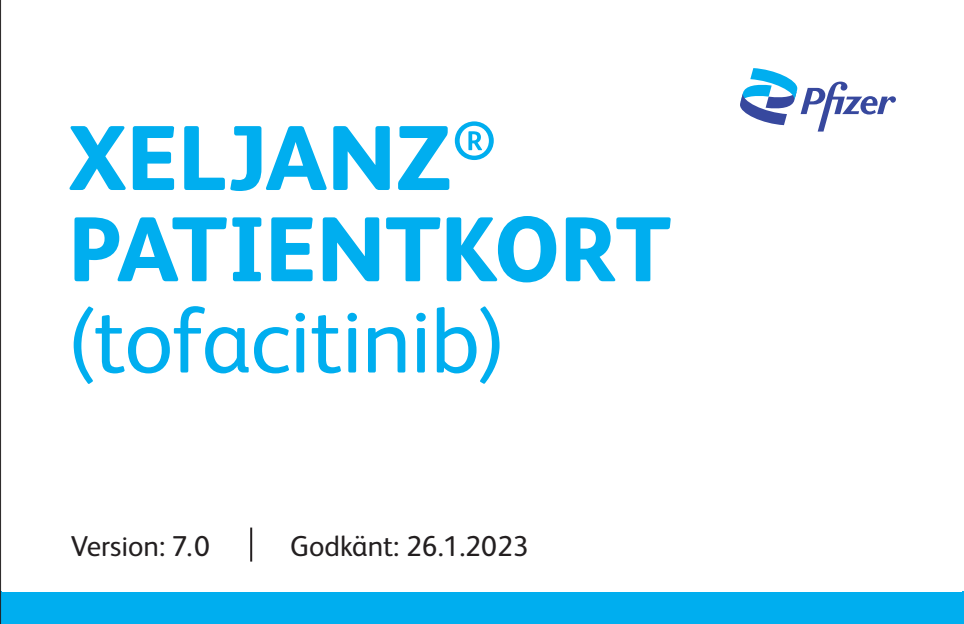
<style>
.page{position:relative;width:964px;height:624px;background:#fff}
.page>*{position:absolute;margin:0;border:0;box-sizing:border-box;transform-origin:0 0}
.Cover_Title{font:800 92px/91.2px "FS Albert";letter-spacing:-.005em;color:#00aeef}
.Cover_Title-2{font:92px "FS Albert";letter-spacing:-.015em;color:#00aeef}
.Headline{font:28.8px "FS Albert";color:#231f20}
</style>
<div class="page">
<div style="left:0;top:592px;width:964px;height:32px;background:#00aeef"></div>
<hr style="left:0;top:0;width:1px;height:624px;background:#231f20">
<hr style="left:250px;top:527px;width:2px;height:34px;background:#231f20">
<svg style="left:740px;top:68px;width:156px;height:63px"></svg>
<p class="Cover_Title" style="left:68px;top:112px;width:604px">XELJANZ<sup>®<br></sup>PATIENTKORT</p>
<p class="Cover_Title-2" style="left:68px;top:288px;width:439px">(tofacitinib)</p>
<p class="Headline" style="left:71px;top:529px;width:141px">Version: 7.0</p>
<p class="Headline" style="left:290px;top:529px;width:240px">Godkänt: 26.1.2023</p>
</div>
